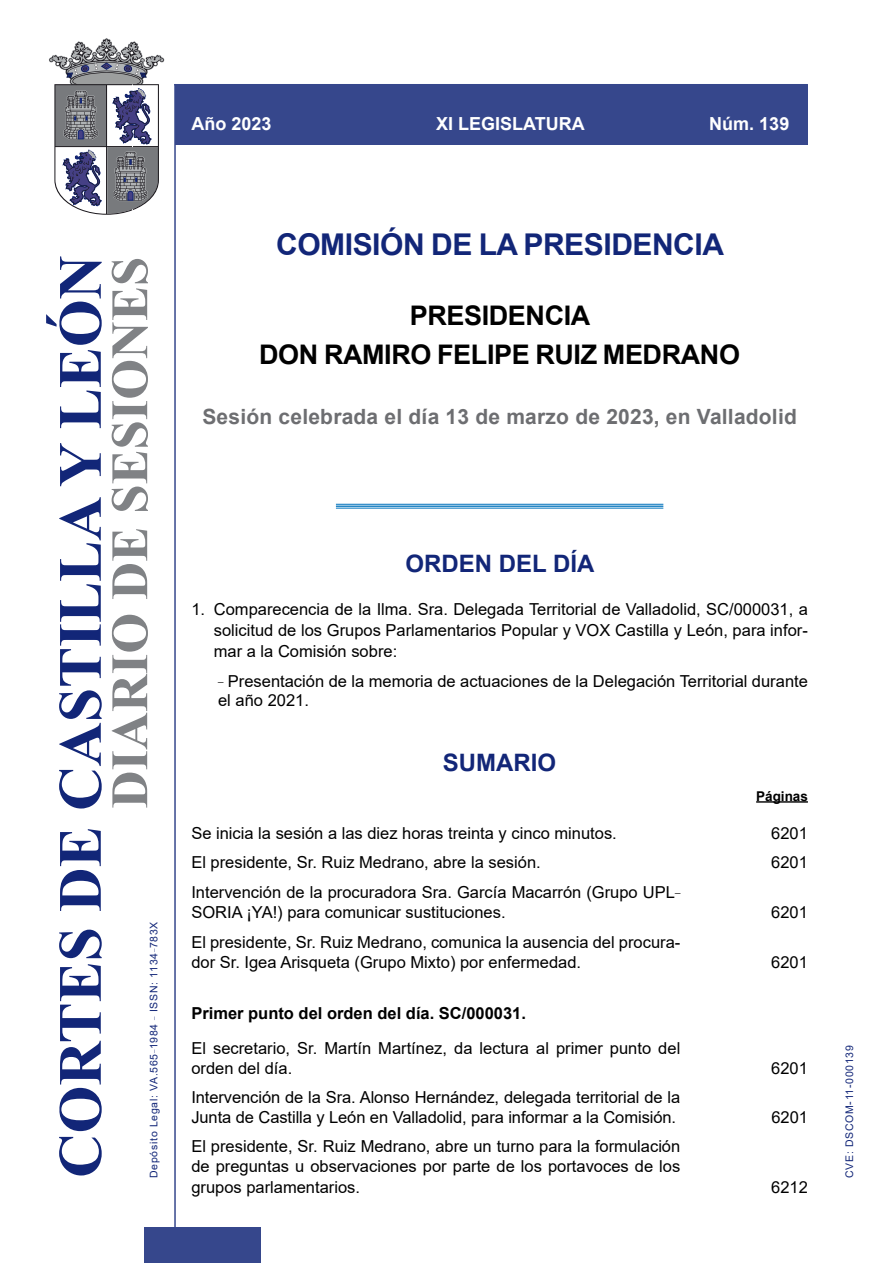
<style>
.page{position:relative;width:893px;height:1263px;background:#fff}
.page>*{position:absolute;margin:0;border:0;box-sizing:border-box;transform-origin:0 0}
.SesionComision{font:700 30px "Arial";letter-spacing:-.015em;color:#122678}
.PresidenteComision{font:700 27px "Arial";letter-spacing:-.015em;color:#000}
.PresidenciaComision{font:700 27px "Arial";letter-spacing:-.015em;color:#000}
.OrdenDiaTitulo{font:700 24px "Arial";color:#122678}
.SumarioTitulo{font:700 24px "Arial";color:#122678}
.Celebracion{font:700 21px "Arial";letter-spacing:.01em;color:#6d6e71}
.Numero{font:700 18px "Arial";color:#fff}
.Sumario{font:16.5px/20.2px "Arial";color:#000}
.OrdenDiaPUnto{font:16.5px/21px "Arial";color:#000;text-align:justify}
.OrdenDia1Punto{font:16.5px/19.8px "Arial";color:#000}
.SumarioEpigrafe{font:700 16.5px "Arial";color:#000}
.Paginas{font:700 13.5px "Arial";color:#000}
.t1{font:10.5px "Arial";letter-spacing:.065em;color:#122678}
</style>
<div class="page">
<hr style="left:174px;top:84px;width:2px;height:1179px;background:#36478c">
<div style="left:144px;top:1227px;width:117px;height:36px;background:#36478c"></div>
<hr style="left:174px;top:84px;width:634px;height:1px;background:#36478c">
<div style="left:175px;top:85px;width:633px;height:60px;background:#36478c"></div>
<svg style="left:49px;top:38px;width:115px;height:177px"></svg>
<hr style="left:336px;top:504px;width:327px;height:1px;background:#0072bc">
<hr style="left:336px;top:505px;width:327px;height:2px;background:#0072bc">
<hr style="left:336px;top:508px;width:327px;height:1px;background:#0072bc">
<hr style="left:756px;top:801px;width:52px;height:2px;background:#000">
<svg style="left:46px;top:256px;width:56px;height:919px"></svg>
<svg style="left:112px;top:259px;width:36px;height:549px"></svg>
<p class="Numero" style="left:191px;top:111px;width:82px">Año 2023</p>
<p class="Numero" style="left:436px;top:111px;width:150px">XI LEGISLATURA</p>
<p class="Numero" style="left:709px;top:111px;width:82px">Núm. 139</p>
<p class="SesionComision" style="left:276px;top:223px;width:449px">COMISIÓN DE LA PRESIDENCIA</p>
<p class="PresidenciaComision" style="left:410px;top:296px;width:182px">PRESIDENCIA</p>
<p class="PresidenteComision" style="left:259px;top:336px;width:482px">DON RAMIRO FELIPE RUIZ MEDRANO</p>
<p class="Celebracion" style="left:202px;top:401px;width:596px">Sesión celebrada el día 13 de marzo de 2023, en Valladolid</p>
<p class="t1" style="left:146px;top:1178px;width:258px;rotate:-90deg">Depósito Legal: VA.565<sup>_</sup>1984 <sup>_</sup> ISSN: 1134<sup>_</sup>783X</p>
<p class="OrdenDiaTitulo" style="left:406px;top:547px;width:190px">ORDEN DEL DÍA</p>
<p class="OrdenDiaPUnto" style="left:214px;top:599px;width:596px;text-indent:-22px">1. Comparecencia de la Ilma. Sra. Delegada Territorial de Valladolid, SC/000031, a solicitud de los Grupos Parlamentarios Popular y VOX Castilla y León, para infor&shy;mar a la Comisión sobre:</p>
<p class="OrdenDia1Punto" style="left:218px;top:671px;width:591px"><sup>_</sup> Presentación de la memoria de actuaciones de la Delegación Territorial durante el año 2021.</p>
<p class="SumarioTitulo" style="left:443px;top:745px;width:115px">SUMARIO</p>
<p class="Paginas" style="left:756px;top:786px;width:53px">Páginas</p>
<p class="Sumario" style="left:191px;top:822px;width:427px">Se inicia la sesión a las diez horas treinta y cinco minutos.</p>
<p class="Sumario" style="left:771px;top:822px;width:38px">6201</p>
<p class="Sumario" style="left:191px;top:852px;width:351px">El presidente, Sr. Ruiz Medrano, abre la sesión.</p>
<p class="Sumario" style="left:771px;top:852px;width:38px">6201</p>
<p class="Sumario" style="left:191px;top:882px;width:490px">Intervención de la procuradora Sra. García Macarrón (Grupo UPL<sup>_<br></sup>SORIA ¡YA!) para comunicar sustituciones.</p>
<p class="Sumario" style="left:771px;top:902px;width:38px">6201</p>
<p class="Sumario" style="left:191px;top:932px;width:490px">El presidente, Sr. Ruiz Medrano, comunica la ausencia del procura&shy;dor Sr. Igea Arisqueta (Grupo Mixto) por enfermedad.</p>
<p class="SumarioEpigrafe" style="left:191px;top:1001px;width:336px">Primer punto del orden del día. SC/000031.</p>
<p class="Sumario" style="left:191px;top:1038px;width:490px">El secretario, Sr. Martín Martínez, da lectura al primer punto del orden del día.</p>
<p class="Sumario" style="left:191px;top:1087px;width:490px">Intervención de la Sra. Alonso Hernández, delegada territorial de la<br>Junta de Castilla y León en Valladolid, para informar a la Comisión.</p>
<p class="Sumario" style="left:191px;top:1136px;width:491px;text-align:justify">El presidente, Sr. Ruiz Medrano, abre un turno para la formulación de preguntas u observaciones por parte de los portavoces de los grupos parlamentarios.</p>
<p class="Sumario" style="left:771px;top:952px;width:38px">6201</p>
<p class="Sumario" style="left:771px;top:1058px;width:38px">6201</p>
<p class="Sumario" style="left:771px;top:1107px;width:38px">6201</p>
<p class="Sumario" style="left:771px;top:1176px;width:38px">6212</p>
<p class="t1" style="left:842px;top:1178px;width:134px;rotate:-90deg">CVE: DSCOM-11-000139</p>
</div>
